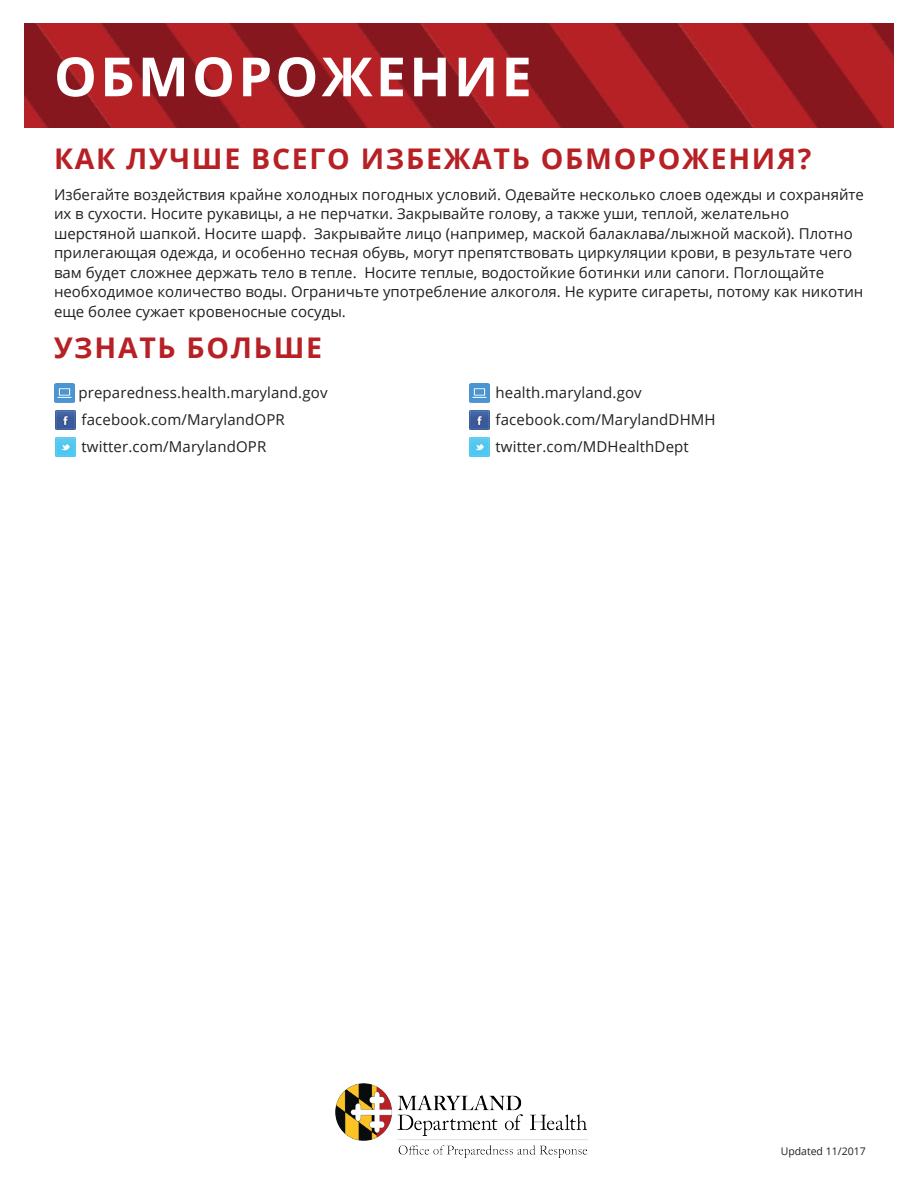
<style>
.page{position:relative;width:918px;height:1188px;background:#fff}
.page>*{position:absolute;margin:0;border:0;box-sizing:border-box;transform-origin:0 0}
.t1{font:700 54px "Open Sans";letter-spacing:.06em;color:#fff}
.t2{font:700 28.5px "Open Sans";letter-spacing:.06em;color:#b72025}
.t3{font:15px/19.5px "Open Sans";color:#231f20}
.t4{font:10.5px "Open Sans";color:#231f20}
</style>
<div class="page">
<img style="left:335px;top:1084px;width:253px;height:74px">
<img style="left:25px;top:24px;width:868px;height:103px">
<img style="left:54px;top:383px;width:20px;height:20px">
<img style="left:56px;top:410px;width:20px;height:20px">
<img style="left:56px;top:437px;width:20px;height:20px">
<img style="left:470px;top:383px;width:20px;height:20px">
<img style="left:470px;top:410px;width:20px;height:20px">
<img style="left:470px;top:437px;width:20px;height:20px">
<p class="t1" style="left:54px;top:39px;width:479px">ОБМОРОЖЕНИЕ</p>
<p class="t2" style="left:54px;top:138px;width:759px">КАК ЛУЧШЕ ВСЕГО ИЗБЕЖАТЬ ОБМОРОЖЕНИЯ?</p>
<p class="t3" style="left:54px;top:184px;width:811px">Избегайте воздействия крайне холодных погодных условий. Одевайте несколько слоев одежды и сохраняйте их в сухости. Носите рукавицы, а не перчатки. Закрывайте голову, а также уши, теплой, желательно шерстяной шапкой. Носите шарф. Закрывайте лицо (например, маской балаклава/лыжной маской). Плотно прилегающая одежда, и особенно тесная обувь, могут препятствовать циркуляции крови, в результате чего вам будет сложнее держать тело в тепле. Носите теплые, водостойкие ботинки или сапоги. Поглощайте необходимое количество воды. Ограничьте употребление алкоголя. Не курите сигареты, потому как никотин еще более сужает кровеносные сосуды.</p>
<p class="t2" style="left:54px;top:327px;width:270px">УЗНАТЬ БОЛЬШЕ</p>
<p class="t3" style="left:78px;top:383px;width:251px">preparedness.health.maryland.gov</p>
<p class="t3" style="left:82px;top:410px;width:205px">facebook.com/MarylandOPR</p>
<p class="t3" style="left:82px;top:437px;width:186px">twitter.com/MarylandOPR</p>
<p class="t3" style="left:496px;top:383px;width:148px">health.maryland.gov</p>
<p class="t3" style="left:496px;top:410px;width:222px">facebook.com/MarylandDHMH</p>
<p class="t3" style="left:496px;top:437px;width:195px">twitter.com/MDHealthDept</p>
<p class="t4" style="left:781px;top:1144px;width:87px">Updated 11/2017</p>
</div>
